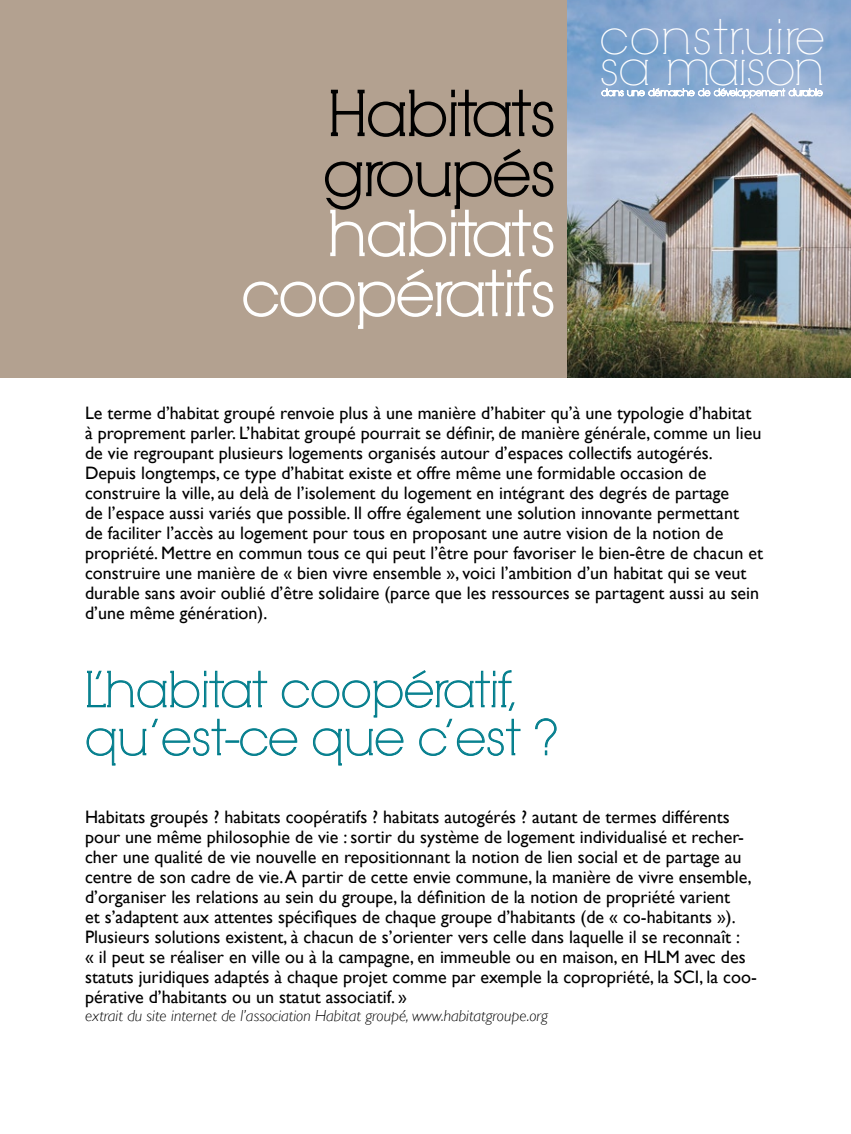
<style>
.page{position:relative;width:851px;height:1134px;background:#fff}
.page>*{position:absolute;margin:0;border:0;box-sizing:border-box;transform-origin:0 0}
.t1{font:48px/48px "RNS Camelia";color:#007d8c}
.t2{font:47.4px "RNS Camelia";letter-spacing:.02em;color:#fff}
.t3{font:47.4px "RNS Camelia";letter-spacing:-.025em;color:#fff}
.t4{font:18px/20px "Gill Sans";color:#000}
.t5{font:italic 300 16px "Gill Sans";color:#000}
</style>
<div class="page">
<svg style="left:86px;top:670px;width:435px;height:96px"></svg>
<svg style="left:535px;top:718px;width:22px;height:38px"></svg>
<div style="left:0;top:0;width:567px;height:378px;background:#b3a190"></div>
<svg style="left:330px;top:89px;width:223px;height:48px"></svg>
<svg style="left:325px;top:148px;width:228px;height:109px"></svg>
<svg style="left:243px;top:269px;width:310px;height:60px"></svg>
<img style="left:567px;top:0;width:283px;height:378px">
<svg style="left:601px;top:88px;width:221px;height:10px"></svg>
<h2 class="t2" style="left:599px;top:9px;width:227px">construire</h2>
<h2 class="t3" style="left:599px;top:41px;width:227px">sa maison</h2>
<p class="t4" style="left:85px;top:402px;width:679px">Le terme d’habitat groupé renvoie plus à une manière d’habiter qu’à une typologie d’habitat à proprement parler. L’habitat groupé pourrait se définir, de manière générale, comme un lieu de vie regroupant plusieurs logements organisés autour d’espaces collectifs autogérés.<br>Depuis longtemps, ce type d’habitat existe et offre même une formidable occasion de construire la ville, au delà de l’isolement du logement en intégrant des degrés de partage<br>de l’espace aussi variés que possible. Il offre également une solution innovante permettant<br>de faciliter l’accès au logement pour tous en proposant une autre vision de la notion de propriété. Mettre en commun tous ce qui peut l’être pour favoriser le bien-être de chacun et construire une manière de « bien vivre ensemble », voici l’ambition d’un habitat qui se veut durable sans avoir oublié d’être solidaire (parce que les ressources se partagent aussi au sein d’une même génération).</p>
<h1 class="t1" style="left:85px;top:667px;width:476px">L’habitat coopératif, qu’est-ce que c’est ?</h1>
<p class="t4" style="left:85px;top:806px;width:673px">Habitats groupés ? habitats coopératifs ? habitats autogérés ? autant de termes différents pour une même philosophie de vie : sortir du système de logement individualisé et recher&shy;cher une qualité de vie nouvelle en repositionnant la notion de lien social et de partage au centre de son cadre de vie. A partir de cette envie commune, la manière de vivre ensemble, d’organiser les relations au sein du groupe, la définition de la notion de propriété varient<br>et s’adaptent aux attentes spécifiques de chaque groupe d’habitants (de « co-habitants »).<br>Plusieurs solutions existent, à chacun de s’orienter vers celle dans laquelle il se reconnaît :<br>« il peut se réaliser en ville ou à la campagne, en immeuble ou en maison, en HLM avec des statuts juridiques adaptés à chaque projet comme par exemple la copropriété, la SCI, la coo&shy;pérative d’habitants ou un statut associatif. »</p>
<p class="t5" style="left:85px;top:1006px;width:464px">extrait du site internet de l’association Habitat groupé, www.habitatgroupe.org</p>
</div>
